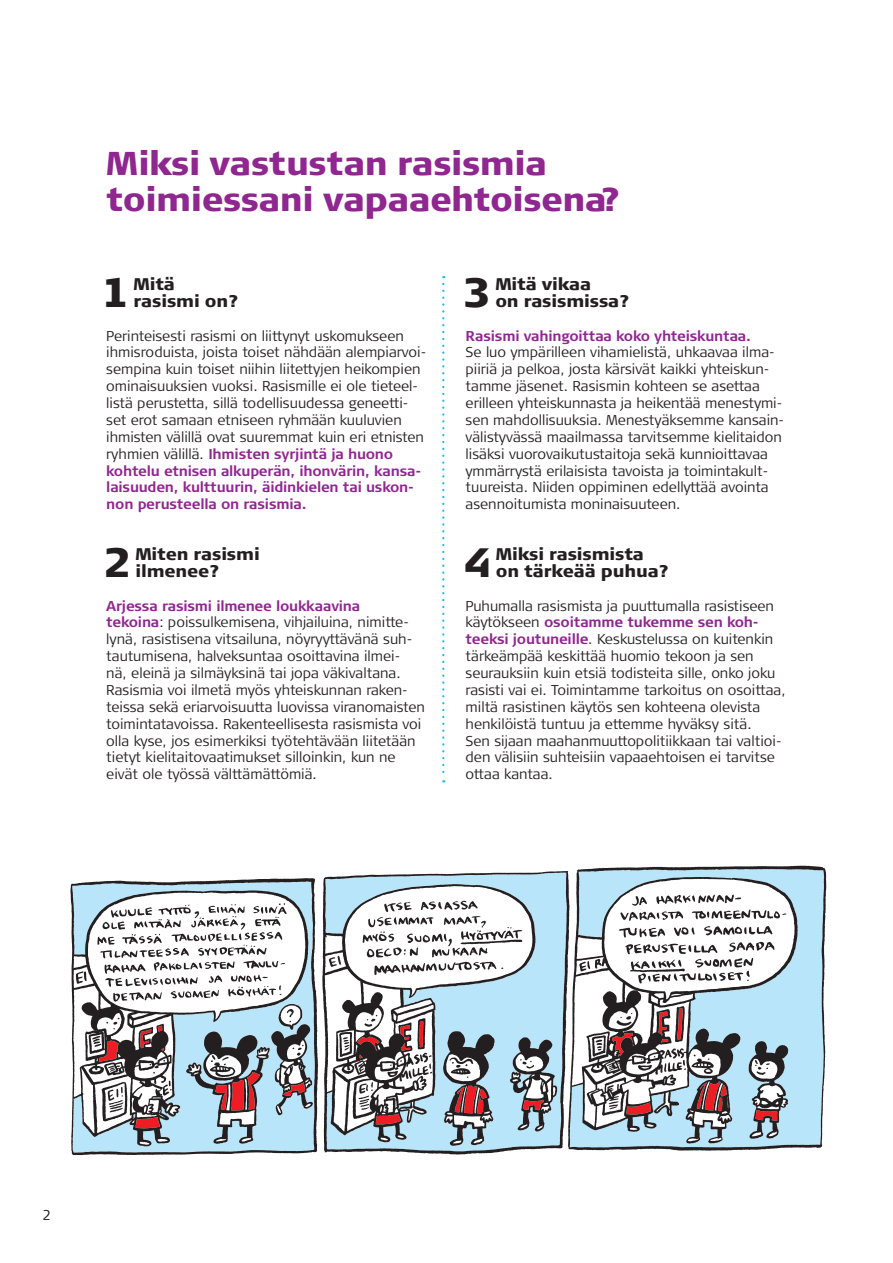
<style>
.page{position:relative;width:893px;height:1263px;background:#fff}
.page>*{position:absolute;margin:0;border:0;box-sizing:border-box;transform-origin:0 0}
.t1{font:900 40.95px "Signa Column";color:#231f20}
.t2{font:900 33px/36px "Signa Column";letter-spacing:-.015em;color:#90268f}
.t3{font:900 16.8px/16.8px "Signa Column";letter-spacing:-.01em;color:#231f20}
.t4{font:300 14.25px/16.8px "Signa Column";color:#231f20}
.t5{font:700 14.25px "Signa Column";letter-spacing:-.015em;color:#90268f}
.s1{font-weight:700;color:#90268f}
</style>
<div class="page">
<img style="left:70px;top:865px;width:757px;height:291px">
<svg style="left:442px;top:284px;width:2px;height:498px"></svg>
<h2 class="t2" style="left:106px;top:145px;width:516px">Miksi vastustan rasismia toimiessani vapaaehtoisena?</h2>
<h1 class="t1" style="left:102px;top:266px;width:29px">1</h1>
<p class="t3" style="left:134px;top:275px;width:107px">Mitä rasismi on?</p>
<p class="t4" style="left:106px;top:327px;width:322px">Perinteisesti rasismi on liittynyt uskomukseen ihmisroduista, joista toiset nähdään alempiarvoi&shy;sempina kuin toiset niihin liitettyjen heikompien ominaisuuksien vuoksi. Rasismille ei ole tieteel&shy;listä perustetta, sillä todellisuudessa geneetti&shy;set erot samaan etniseen ryhmään kuuluvien ihmisten välillä ovat suuremmat kuin eri etnisten ryhmien välillä. <span class="s1">Ihmisten syrjintä ja huono kohtelu etnisen alkuperän, ihonvärin, kansa&shy;laisuuden, kulttuurin, äidinkielen tai uskon&shy;non perusteella on rasismia.</span></p>
<h1 class="t1" style="left:104px;top:536px;width:29px">2</h1>
<p class="t3" style="left:135px;top:545px;width:126px">Miten rasismi ilmenee?</p>
<p class="t4" style="left:106px;top:597px;width:320px"><span class="s1">Arjessa rasismi ilmenee loukkaavina<br>tekoina</span>: poissulkemisena, vihjailuina, nimitte&shy;lynä, rasistisena vitsailuna, nöyryyttävänä suh&shy;tautumisena, halveksuntaa osoittavina ilmei-<br>nä, eleinä ja silmäyksinä tai jopa väkivaltana.<br>Rasismia voi ilmetä myös yhteiskunnan raken&shy;teissa sekä eriarvoisuutta luovissa viranomaisten toimintatavoissa. Rakenteellisesta rasismista voi olla kyse, jos esimerkiksi työtehtävään liitetään tietyt kielitaitovaatimukset silloinkin, kun ne eivät ole työssä välttämättömiä.</p>
<h1 class="t1" style="left:464px;top:266px;width:29px">3</h1>
<p class="t3" style="left:495px;top:275px;width:136px">Mitä vikaa<br>on rasismissa?</p>
<p class="t5" style="left:466px;top:327px;width:287px">Rasismi vahingoittaa koko yhteiskuntaa.</p>
<p class="t4" style="left:466px;top:344px;width:320px">Se luo ympärilleen vihamielistä, uhkaavaa ilma&shy;piiriä ja pelkoa, josta kärsivät kaikki yhteiskun&shy;tamme jäsenet. Rasismin kohteen se asettaa erilleen yhteiskunnasta ja heikentää menestymi&shy;sen mahdollisuuksia. Menestyäksemme kansain&shy;välistyvässä maailmassa tarvitsemme kielitaidon lisäksi vuorovaikutustaitoja sekä kunnioittavaa ymmärrystä erilaisista tavoista ja toimintakult&shy;tuureista. Niiden oppiminen edellyttää avointa asennoitumista moninaisuuteen.</p>
<h1 class="t1" style="left:464px;top:536px;width:29px">4</h1>
<p class="t3" style="left:496px;top:545px;width:175px">Miksi rasismista on tärkeää puhua?</p>
<p class="t4" style="left:466px;top:597px;width:322px">Puhumalla rasismista ja puuttumalla rasistiseen käytökseen <span class="s1">osoitamme tukemme sen koh&shy;teeksi joutuneille</span>. Keskustelussa on kuitenkin tärkeämpää keskittää huomio tekoon ja sen seurauksiin kuin etsiä todisteita sille, onko joku rasisti vai ei. Toimintamme tarkoitus on osoittaa, miltä rasistinen käytös sen kohteena olevista henkilöistä tuntuu ja ettemme hyväksy sitä.<br>Sen sijaan maahanmuuttopolitiikkaan tai valtioi&shy;den välisiin suhteisiin vapaaehtoisen ei tarvitse ottaa kantaa.</p>
<p class="t4" style="left:43px;top:1207px;width:10px">2</p>
</div>
